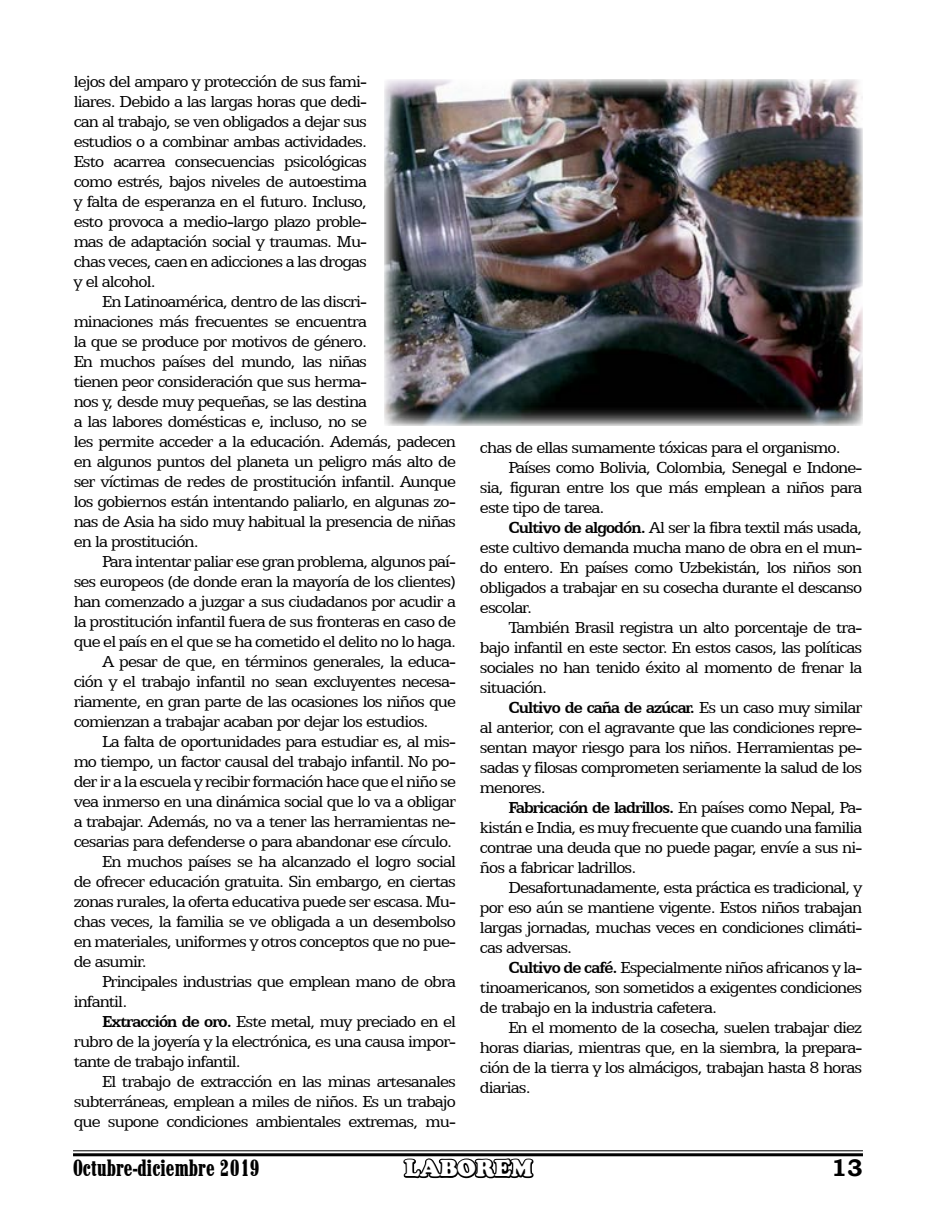
<style>
.page{position:relative;width:936px;height:1224px;background:#fff}
.page>*{position:absolute;margin:0;border:0;box-sizing:border-box;transform-origin:0 0}
.t1{font:24px "Marlboro";color:#000}
.t2{font:900 24px "Cooper";color:#fff}
.t3{font:700 24px "Bookman Old Style";color:#000}
.t4{font:18px/20px "Egyptian 505 BT";letter-spacing:-.05em;color:#000;text-align:justify}
.t5{font:700 18px "Egyptian 505 BT";letter-spacing:-.05em;color:#000}
.s1{font-weight:700}
.s2{font-weight:400}
</style>
<div class="page">
<hr style="left:73px;top:1150px;width:790px;height:1px;background:#000">
<hr style="left:73px;top:1153px;width:790px;height:3px;background:#000">
<svg style="left:401px;top:1150px;width:135px;height:29px"></svg>
<img style="left:384px;top:79px;width:478px;height:346px">
<p class="t4" style="left:74px;top:72px;width:295px">lejos del amparo y protección de sus fami&shy;liares. Debido a las largas horas que dedi&shy;can al trabajo, se ven obligados a dejar sus estudios o a combinar ambas actividades.<br>Esto acarrea consecuencias psicológicas como estrés, bajos niveles de autoestima y falta de esperanza en el futuro. Incluso, esto provoca a medio-largo plazo proble&shy;mas de adaptación social y traumas. Mu&shy;chas veces, caen en adicciones a las drogas y el alcohol.</p>
<p class="t4" style="left:74px;top:291px;width:384px;text-align:left;text-indent:28px">En Latinoamérica, dentro de las discri-<br>minaciones más frecuentes se encuentra<br>la que se produce por motivos de género.<br>En muchos países del mundo, las niñas<br>tienen peor consideración que sus herma-<br>nos y, desde muy pequeñas, se las destina<br>a las labores domésticas e, incluso, no se<br>les permite acceder a la educación. Además, padecen en algunos puntos del planeta un peligro más alto de ser víctimas de redes de prostitución infantil. Aunque los gobiernos están intentando paliarlo, en algunas zo&shy;nas de Asia ha sido muy habitual la presencia de niñas en la prostitución.</p>
<p class="t4" style="left:102px;top:551px;width:355px">Para intentar paliar ese gran problema, algunos paí-</p>
<p class="t4" style="left:74px;top:571px;width:384px">ses europeos (de donde eran la mayoría de los clientes)</p>
<p class="t4" style="left:74px;top:591px;width:384px">han comenzado a juzgar a sus ciudadanos por acudir a</p>
<p class="t4" style="left:74px;top:611px;width:384px">la prostitución infantil fuera de sus fronteras en caso de</p>
<p class="t4" style="left:74px;top:631px;width:384px">que el país en el que se ha cometido el delito no lo haga.</p>
<p class="t4" style="left:102px;top:651px;width:355px">A pesar de que, en términos generales, la educa-</p>
<p class="t4" style="left:74px;top:671px;width:384px">ción y el trabajo infantil no sean excluyentes necesa-</p>
<p class="t4" style="left:74px;top:691px;width:384px">riamente, en gran parte de las ocasiones los niños que</p>
<p class="t4" style="left:74px;top:711px;width:356px">comienzan a trabajar acaban por dejar los estudios.</p>
<p class="t4" style="left:102px;top:731px;width:355px">La falta de oportunidades para estudiar es, al mis-</p>
<p class="t4" style="left:74px;top:751px;width:384px">mo tiempo, un factor causal del trabajo infantil. No po-</p>
<p class="t4" style="left:74px;top:771px;width:384px">der ir a la escuela y recibir formación hace que el niño se</p>
<p class="t4" style="left:74px;top:791px;width:384px">vea inmerso en una dinámica social que lo va a obligar</p>
<p class="t4" style="left:74px;top:811px;width:384px">a trabajar. Además, no va a tener las herramientas ne-</p>
<p class="t4" style="left:74px;top:831px;width:380px">cesarias para defenderse o para abandonar ese círculo.</p>
<p class="t4" style="left:102px;top:851px;width:355px">En muchos países se ha alcanzado el logro social</p>
<p class="t4" style="left:74px;top:871px;width:384px">de ofrecer educación gratuita. Sin embargo, en ciertas</p>
<p class="t4" style="left:74px;top:891px;width:384px">zonas rurales, la oferta educativa puede ser escasa. Mu-</p>
<p class="t4" style="left:74px;top:911px;width:384px">chas veces, la familia se ve obligada a un desembolso</p>
<p class="t4" style="left:74px;top:931px;width:384px">en materiales, uniformes y otros conceptos que no pue-</p>
<p class="t4" style="left:74px;top:951px;width:75px">de asumir.</p>
<p class="t4" style="left:102px;top:971px;width:355px">Principales industrias que emplean mano de obra</p>
<p class="t4" style="left:74px;top:991px;width:55px">infantil.</p>
<p class="t4" style="left:102px;top:1011px;width:355px"><span class="s1">Extracción de oro.</span> Este metal, muy preciado en el</p>
<p class="t4" style="left:74px;top:1031px;width:384px">rubro de la joyería y la electrónica, es una causa impor-</p>
<p class="t4" style="left:74px;top:1051px;width:169px">tante de trabajo infantil.</p>
<p class="t4" style="left:102px;top:1071px;width:355px">El trabajo de extracción en las minas artesanales</p>
<p class="t4" style="left:74px;top:1091px;width:384px">subterráneas, emplean a miles de niños. Es un trabajo</p>
<p class="t4" style="left:74px;top:1111px;width:384px">que supone condiciones ambientales extremas, mu-</p>
<p class="t4" style="left:480px;top:437px;width:362px">chas de ellas sumamente tóxicas para el organismo.</p>
<p class="t4" style="left:508px;top:457px;width:355px">Países como Bolivia, Colombia, Senegal e Indone-</p>
<p class="t4" style="left:480px;top:477px;width:384px">sia, figuran entre los que más emplean a niños para</p>
<p class="t4" style="left:480px;top:497px;width:126px">este tipo de tarea.</p>
<p class="t4" style="left:508px;top:517px;width:355px"><span class="s1">Cultivo de algodón.</span> Al ser la fibra textil más usada,</p>
<p class="t4" style="left:480px;top:537px;width:384px">este cultivo demanda mucha mano de obra en el mun-</p>
<p class="t4" style="left:480px;top:557px;width:384px">do entero. En países como Uzbekistán, los niños son</p>
<p class="t4" style="left:480px;top:577px;width:384px">obligados a trabajar en su cosecha durante el descanso</p>
<p class="t4" style="left:480px;top:597px;width:54px">escolar.</p>
<p class="t4" style="left:508px;top:617px;width:355px">También Brasil registra un alto porcentaje de tra-</p>
<p class="t4" style="left:480px;top:637px;width:384px">bajo infantil en este sector. En estos casos, las políticas</p>
<p class="t4" style="left:480px;top:657px;width:384px">sociales no han tenido éxito al momento de frenar la</p>
<p class="t4" style="left:480px;top:677px;width:69px">situación.</p>
<p class="t5" style="left:508px;top:697px;width:355px">Cultivo de caña de azúcar. <span class="s2">Es un caso muy similar</span></p>
<p class="t4" style="left:480px;top:717px;width:384px">al anterior, con el agravante que las condiciones repre-</p>
<p class="t4" style="left:480px;top:737px;width:384px">sentan mayor riesgo para los niños. Herramientas pe-</p>
<p class="t4" style="left:480px;top:757px;width:384px">sadas y filosas comprometen seriamente la salud de los</p>
<p class="t4" style="left:480px;top:777px;width:67px">menores.</p>
<p class="t5" style="left:508px;top:797px;width:355px">Fabricación de ladrillos. <span class="s2">En países como Nepal, Pa-</span></p>
<p class="t4" style="left:480px;top:817px;width:384px">kistán e India, es muy frecuente que cuando una familia</p>
<p class="t4" style="left:480px;top:837px;width:384px">contrae una deuda que no puede pagar, envíe a sus ni-</p>
<p class="t4" style="left:480px;top:857px;width:158px">ños a fabricar ladrillos.</p>
<p class="t4" style="left:508px;top:877px;width:355px">Desafortunadamente, esta práctica es tradicional, y</p>
<p class="t4" style="left:480px;top:897px;width:384px">por eso aún se mantiene vigente. Estos niños trabajan</p>
<p class="t4" style="left:480px;top:917px;width:384px">largas jornadas, muchas veces en condiciones climáti-</p>
<p class="t4" style="left:480px;top:937px;width:94px">cas adversas.</p>
<p class="t4" style="left:508px;top:957px;width:355px"><span class="s1">Cultivo de café.</span> Especialmente niños africanos y la-</p>
<p class="t4" style="left:480px;top:977px;width:384px">tinoamericanos, son sometidos a exigentes condiciones</p>
<p class="t4" style="left:480px;top:997px;width:239px">de trabajo en la industria cafetera.</p>
<p class="t4" style="left:508px;top:1017px;width:355px">En el momento de la cosecha, suelen trabajar diez</p>
<p class="t4" style="left:480px;top:1037px;width:384px">horas diarias, mientras que, en la siembra, la prepara-</p>
<p class="t4" style="left:480px;top:1057px;width:384px">ción de la tierra y los almácigos, trabajan hasta 8 horas</p>
<p class="t4" style="left:480px;top:1077px;width:52px">diarias.</p>
<h1 class="t1" style="left:73px;top:1155px;width:188px">Octubre-diciembre 2019</h1>
<h1 class="t2" style="left:405px;top:1154px;width:129px">LABOREM</h1>
<h1 class="t3" style="left:831px;top:1151px;width:33px">13</h1>
</div>
